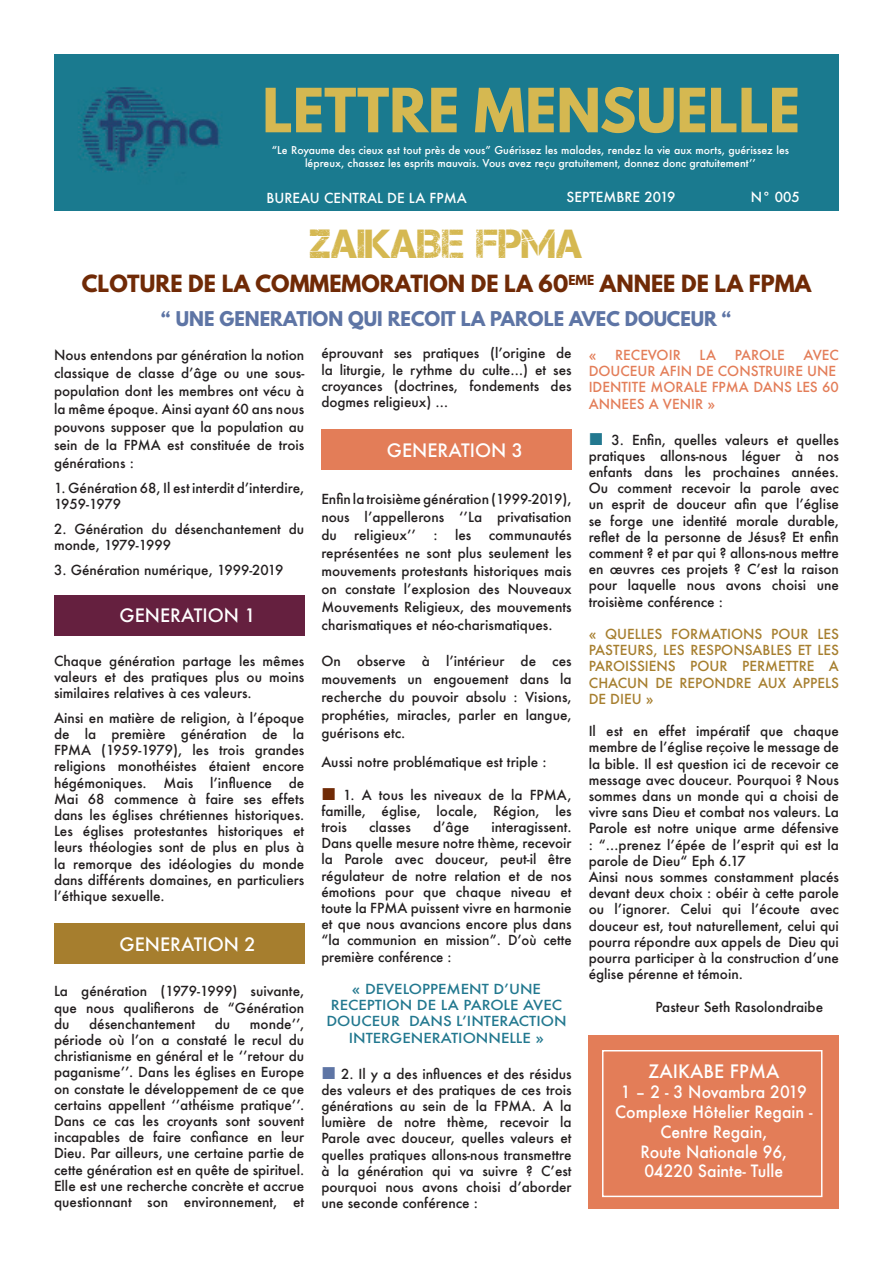
<style>
.page{position:relative;width:893px;height:1263px;background:#fff}
.page>*{position:absolute;margin:0;border:0;box-sizing:border-box;transform-origin:0 0}
.t1{font:700 54px "League Spartan";color:#d5b851}
.t2{font:40.5px "Captureit";color:#d5b851}
.t3{font:700 21px "League Spartan";color:#702a06}
.t4{font:500 18px "Futura";color:#fff}
.t5{font:700 18px "League Spartan";color:#5e75a5}
.t6{font:500 16.5px/19.8px "Futura";color:#fff;text-align:center;scale:.96 1}
.t7{font:500 13.5px/16.2px "Futura";color:#231f20;text-align:justify}
.t8{font:500 13.5px/16.2px "Futura";color:#a67e2e;text-align:justify}
.t9{font:500 13.5px/16.2px "Futura";color:#22788f;text-align:center;scale:1.1 1}
.t10{font:500 13.5px/16.2px "Futura";color:#e37d58;text-align:right}
.t11{font:500 13.5px "Futura";color:#fff}
.t12{font:500 10.5px/12.6px "Futura";color:#fff;text-align:center}
</style>
<div class="page">
<div style="left:589px;top:1035px;width:250px;height:174px;background:#e37d58"></div>
<div style="left:54px;top:54px;width:785px;height:156px;background:#1a7a8f"></div>
<div style="left:54px;top:595px;width:250px;height:40px;background:#65203f"></div>
<div style="left:321px;top:429px;width:251px;height:41px;background:#e37d58"></div>
<div style="left:54px;top:923px;width:250px;height:40px;background:#a67e2e"></div>
<div style="left:602px;top:1050px;width:220px;height:147px;background:#e37d58;border:1px solid #fff"></div>
<p class="t1" style="left:262px;top:68px;width:539px">LETTRE MENSUELLE</p>
<p class="t12" style="left:272px;top:144px;width:519px">“Le Royaume des cieux est tout près de vous” Guérissez les malades, rendez la vie aux morts, guérissez les lépreux, chassez les esprits mauvais. Vous avez reçu gratuitement, donnez donc gratuitement’’</p>
<p class="t11" style="left:267px;top:188px;width:202px">BUREAU CENTRAL DE LA FPMA</p>
<p class="t11" style="left:567px;top:188px;width:111px">SEPTEMBRE 2019</p>
<p class="t11" style="left:751px;top:188px;width:51px">N° 005</p>
<p class="t2" style="left:310px;top:221px;width:274px">ZAIKABE FPMA</p>
<p class="t3" style="left:82px;top:267px;width:731px">CLOTURE DE LA COMMEMORATION DE LA 60<sup>EME</sup> ANNEE DE LA FPMA</p>
<p class="t5" style="left:161px;top:305px;width:572px">“ UNE GENERATION QUI RECOIT LA PAROLE AVEC DOUCEUR “</p>
<p class="t7" style="left:54px;top:346px;width:252px;line-height:18px">Nous entendons par génération la notion classique de classe d’âge ou une sous&shy;population dont les membres ont vécu à la même époque. Ainsi ayant 60 ans nous pouvons supposer que la population au sein de la FPMA est constituée de trois générations :</p>
<p class="t7" style="left:54px;top:479px;width:252px">1. Génération 68, Il est interdit d’interdire,<br>1959-1979</p>
<p class="t7" style="left:54px;top:520px;width:252px">2. Génération du désenchantement du monde, 1979-1999</p>
<p class="t7" style="left:54px;top:561px;width:231px">3. Génération numérique, 1999-2019</p>
<p class="t7" style="left:321px;top:345px;width:252px">éprouvant ses pratiques (l’origine de la liturgie, le rythme du culte…) et ses croyances (doctrines, fondements des dogmes religieux) …</p>
<p class="t10" style="left:589px;top:347px;width:252px">AVEC<br>DOUCEUR AFIN DE CONSTRUIRE UNE</p>
<p class="t10" style="left:589px;top:379px;width:252px;text-align:left">IDENTITE MORALE FPMA DANS LES 60<br>ANNEES A VENIR »</p>
<p class="t7" style="left:589px;top:431px;width:252px;text-indent:23px">3. Enfin, quelles valeurs et quelles pratiques allons-nous léguer à nos enfants dans les prochaines années.<br>Ou comment recevoir la parole avec un esprit de douceur afin que l’église se forge une identité morale durable, reflet de la personne de Jésus? Et enfin comment ? et par qui ? allons-nous mettre en œuvres ces projets ? C’est la raison pour laquelle nous avons choisi une troisième conférence :</p>
<p class="t8" style="left:589px;top:626px;width:252px">« QUELLES FORMATIONS POUR LES PASTEURS, LES RESPONSABLES ET LES PAROISSIENS POUR PERMETTRE A CHACUN DE REPONDRE AUX APPELS DE DIEU »</p>
<p class="t7" style="left:589px;top:723px;width:252px">Il est en effet impératif que chaque membre de l’église reçoive le message de la bible. Il est question ici de recevoir ce message avec douceur. Pourquoi ? Nous sommes dans un monde qui a choisi de vivre sans Dieu et combat nos valeurs. La Parole est notre unique arme défensive : “…prenez l’épée de l’esprit qui est la parole de Dieu“ Eph 6.17</p>
<p class="t7" style="left:589px;top:869px;width:252px">Ainsi nous sommes constamment placés devant deux choix : obéir à cette parole ou l’ignorer. Celui qui l’écoute avec douceur est, tout naturellement, celui qui pourra répondre aux appels de Dieu qui pourra participer à la construction d’une église pérenne et témoin.</p>
<p class="t7" style="left:655px;top:998px;width:169px">Pasteur Seth Rasolondraibe</p>
<p class="t10" style="left:589px;top:347px;width:9px">«</p>
<p class="t10" style="left:615px;top:347px;width:67px">RECEVOIR</p>
<p class="t10" style="left:699px;top:347px;width:18px">LA</p>
<p class="t10" style="left:735px;top:347px;width:52px">PAROLE</p>
<p class="t4" style="left:387px;top:438px;width:138px">GENERATION 3</p>
<p class="t7" style="left:321px;top:490px;width:252px;line-height:18px">Enfin la troisième génération (1999-2019), nous l’appellerons ‘’La privatisation du</p>
<p class="t7" style="left:354px;top:527px;width:63px">religieux’’</p>
<p class="t7" style="left:433px;top:527px;width:6px">:</p>
<p class="t7" style="left:455px;top:527px;width:18px">les</p>
<p class="t7" style="left:321px;top:526px;width:252px;line-height:18px;text-indent:167px">communautés représentées ne sont plus seulement les mouvements protestants historiques mais on constate l’explosion des Nouveaux Mouvements Religieux, des mouvements charismatiques et néo-charismatiques.</p>
<p class="t7" style="left:321px;top:652px;width:252px;line-height:18px">On observe à l’intérieur de ces mouvements un engouement dans la recherche du pouvoir absolu : Visions, prophéties, miracles, parler en langue, guérisons etc.</p>
<p class="t7" style="left:321px;top:754px;width:227px">Aussi notre problématique est triple :</p>
<p class="t7" style="left:321px;top:786px;width:252px;text-indent:22px">1. A tous les niveaux de la FPMA, famille, église, locale, Région, les trois</p>
<p class="t4" style="left:120px;top:603px;width:138px">GENERATION 1</p>
<p class="t7" style="left:54px;top:652px;width:252px">Chaque génération partage les mêmes valeurs et des pratiques plus ou moins similaires relatives à ces valeurs.</p>
<p class="t7" style="left:54px;top:709px;width:252px">Ainsi en matière de religion, à l’époque de la première génération de la FPMA (1959-1979), les trois grandes religions monothéistes étaient encore hégémoniques. Mais l’influence de Mai 68 commence à faire ses effets dans les églises chrétiennes historiques.<br>Les églises protestantes historiques et leurs théologies sont de plus en plus à la remorque des idéologies du monde dans différents domaines, en particuliers l’éthique sexuelle.</p>
<p class="t7" style="left:369px;top:819px;width:43px">classes</p>
<p class="t7" style="left:433px;top:819px;width:38px">d’âge</p>
<p class="t7" style="left:321px;top:819px;width:252px;text-indent:170px">interagissent.<br>Dans quelle mesure notre thème, recevoir la Parole avec douceur, peut-il être régulateur de notre relation et de nos émotions pour que chaque niveau et toute la FPMA puissent vivre en harmonie et que nous avancions encore plus dans “la communion en mission”. D’où cette première conférence :</p>
<p class="t9" style="left:326px;top:981px;width:220px">« DEVELOPPEMENT D’UNE<br>RECEPTION DE LA PAROLE AVEC<br>DOUCEUR DANS L’INTERACTION<br>INTERGENERATIONNELLE »</p>
<p class="t7" style="left:321px;top:1065px;width:252px;text-indent:20px">2. Il y a des influences et des résidus des valeurs et des pratiques de ces trois générations au sein de la FPMA. A la lumière de notre thème, recevoir la Parole avec douceur, quelles valeurs et quelles pratiques allons-nous transmettre à la génération qui va suivre ? C’est pourquoi nous avons choisi d’aborder une seconde conférence :</p>
<p class="t4" style="left:120px;top:931px;width:138px">GENERATION 2</p>
<p class="t7" style="left:54px;top:983px;width:252px">La génération (1979-1999) suivante, que nous qualifierons de “Génération du</p>
<p class="t7" style="left:54px;top:1015px;width:252px;text-indent:196px">monde’’, période où l’on a constaté le recul du christianisme en général et le ‘’retour du paganisme’’. Dans les églises en Europe on constate le développement de ce que certains appellent ‘’athéisme pratique’’.<br>Dans ce cas les croyants sont souvent incapables de faire confiance en leur Dieu. Par ailleurs, une certaine partie de cette génération est en quête de spirituel.<br>Elle est une recherche concrète et accrue questionnant son environnement, et</p>
<p class="t7" style="left:89px;top:1015px;width:108px">désenchantement</p>
<p class="t7" style="left:215px;top:1015px;width:17px">du</p>
<p class="t4" style="left:648px;top:1059px;width:133px">ZAIKABE FPMA</p>
<p class="t6" style="left:621px;top:1082px;width:195px">1 – 2 - 3 Novambra 2019</p>
<p class="t6" style="left:615px;top:1102px;width:207px">Complexe Hôtelier Regain -<br>Centre Regain,<br>Route Nationale 96,</p>
<p class="t6" style="left:644px;top:1161px;width:146px">04220 Sainte- Tulle</p>
</div>
